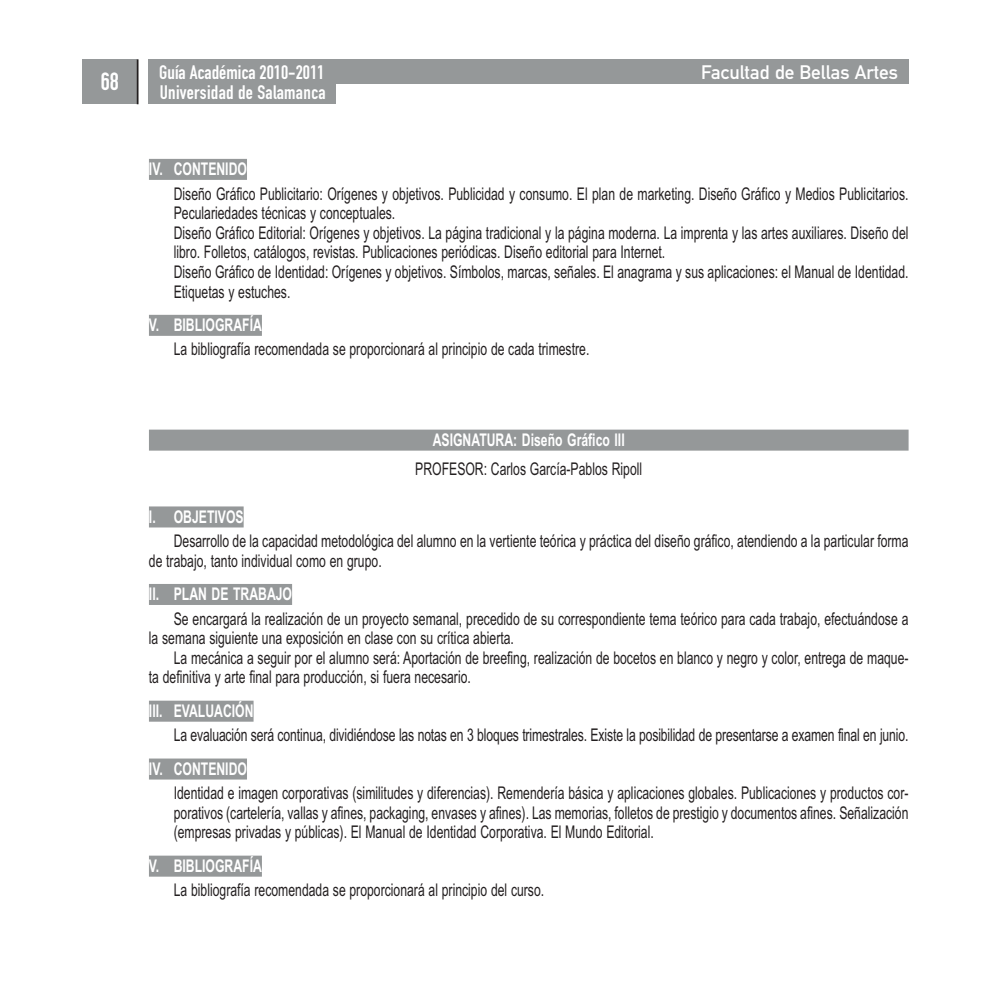
<style>
.page{position:relative;width:993px;height:993px;background:#fff}
.page>*{position:absolute;margin:0;border:0;box-sizing:border-box;transform-origin:0 0}
.t1{font:24.5px "DIN Engschrift Alternate";color:#fff}
.t2{font:19.25px "DIN Engschrift Alternate";letter-spacing:.01em;color:#fff}
.t3{font:19.25px "DIN Mittelschrift";color:#fff}
.t4{font:17.5px/19.6px "Arial Narrow";color:#231f20;scale:.85 1}
.t5{font:700 17.5px "Arial Narrow";color:#fff;scale:.85 1}
</style>
<div class="page">
<div style="left:149px;top:159px;width:98px;height:21px;background:#959899"></div>
<div style="left:149px;top:315px;width:113px;height:21px;background:#959899"></div>
<div style="left:149px;top:429px;width:759px;height:21px;background:#959899"></div>
<div style="left:149px;top:506px;width:94px;height:21px;background:#959899"></div>
<div style="left:149px;top:583px;width:143px;height:21px;background:#959899"></div>
<div style="left:149px;top:700px;width:104px;height:21px;background:#959899"></div>
<div style="left:149px;top:758px;width:98px;height:21px;background:#959899"></div>
<div style="left:149px;top:855px;width:113px;height:21px;background:#959899"></div>
<div style="left:83px;top:59px;width:54px;height:45px;background:#959899"></div>
<hr style="left:137px;top:59px;width:1px;height:45px;background:#231f20">
<div style="left:148px;top:59px;width:760px;height:25px;background:#959899"></div>
<div style="left:148px;top:83px;width:187px;height:21px;background:#959899"></div>
<h1 class="t1" style="left:101px;top:73px;width:20px">68</h1>
<p class="t2" style="left:159px;top:66px;width:166px">Guía Académica 2010-2011</p>
<p class="t3" style="left:701px;top:66px;width:198px">Facultad de Bellas Artes</p>
<p class="t2" style="left:160px;top:85px;width:167px">Universidad de Salamanca</p>
<p class="t5" style="left:149px;top:162px;width:117px">IV. CONTENIDO</p>
<p class="t4" style="left:174px;top:185px;width:865px">Diseño Gráfico Publicitario: Orígenes y objetivos. Publicidad y consumo. El plan de marketing. Diseño Gráfico y Medios Publicitarios.<br>Peculariedades técnicas y conceptuales.<br>Diseño Gráfico Editorial: Orígenes y objetivos. La página tradicional y la página moderna. La imprenta y las artes auxiliares. Diseño del libro. Folletos, catálogos, revistas. Publicaciones periódicas. Diseño editorial para Internet.<br>Diseño Gráfico de Identidad: Orígenes y objetivos. Símbolos, marcas, señales. El anagrama y sus aplicaciones: el Manual de Identidad.<br>Etiquetas y estuches.</p>
<p class="t5" style="left:149px;top:318px;width:134px">V. BIBLIOGRAFÍA</p>
<p class="t4" style="left:174px;top:341px;width:490px">La bibliografía recomendada se proporcionará al principio de cada trimestre.</p>
<p class="t5" style="left:432px;top:433px;width:227px">ASIGNATURA: Diseño Gráfico III</p>
<p class="t4" style="left:415px;top:461px;width:268px">PROFESOR: Carlos García-Pablos Ripoll</p>
<p class="t5" style="left:149px;top:510px;width:113px">I. OBJETIVOS</p>
<p class="t4" style="left:149px;top:532px;width:894px;text-indent:25px">Desarrollo de la capacidad metodológica del alumno en la vertiente teórica y práctica del diseño gráfico, atendiendo a la particular forma de trabajo, tanto individual como en grupo.</p>
<p class="t5" style="left:149px;top:587px;width:170px">II. PLAN DE TRABAJO</p>
<p class="t4" style="left:149px;top:610px;width:894px;text-indent:25px">Se encargará la realización de un proyecto semanal, precedido de su correspondiente tema teórico para cada trabajo, efectuándose a la semana siguiente una exposición en clase con su crítica abierta.</p>
<p class="t4" style="left:149px;top:649px;width:894px;text-indent:25px">La mecánica a seguir por el alumno será: Aportación de breefing, realización de bocetos en blanco y negro y color, entrega de maque&shy;ta definitiva y arte final para producción, si fuera necesario.</p>
<p class="t5" style="left:149px;top:704px;width:124px">III. EVALUACIÓN</p>
<p class="t4" style="left:174px;top:726px;width:865px">La evaluación será continua, dividiéndose las notas en 3 bloques trimestrales. Existe la posibilidad de presentarse a examen final en junio.</p>
<p class="t5" style="left:149px;top:761px;width:117px">IV. CONTENIDO</p>
<p class="t4" style="left:174px;top:784px;width:865px;text-align:justify">Identidad e imagen corporativas (similitudes y diferencias). Remendería básica y aplicaciones globales. Publicaciones y productos cor&shy;porativos (cartelería, vallas y afines, packaging, envases y afines). Las memorias, folletos de prestigio y documentos afines. Señalización (empresas privadas y públicas). El Manual de Identidad Corporativa. El Mundo Editorial.</p>
<p class="t5" style="left:149px;top:858px;width:134px">V. BIBLIOGRAFÍA</p>
<p class="t4" style="left:174px;top:881px;width:437px">La bibliografía recomendada se proporcionará al principio del curso.</p>
</div>
